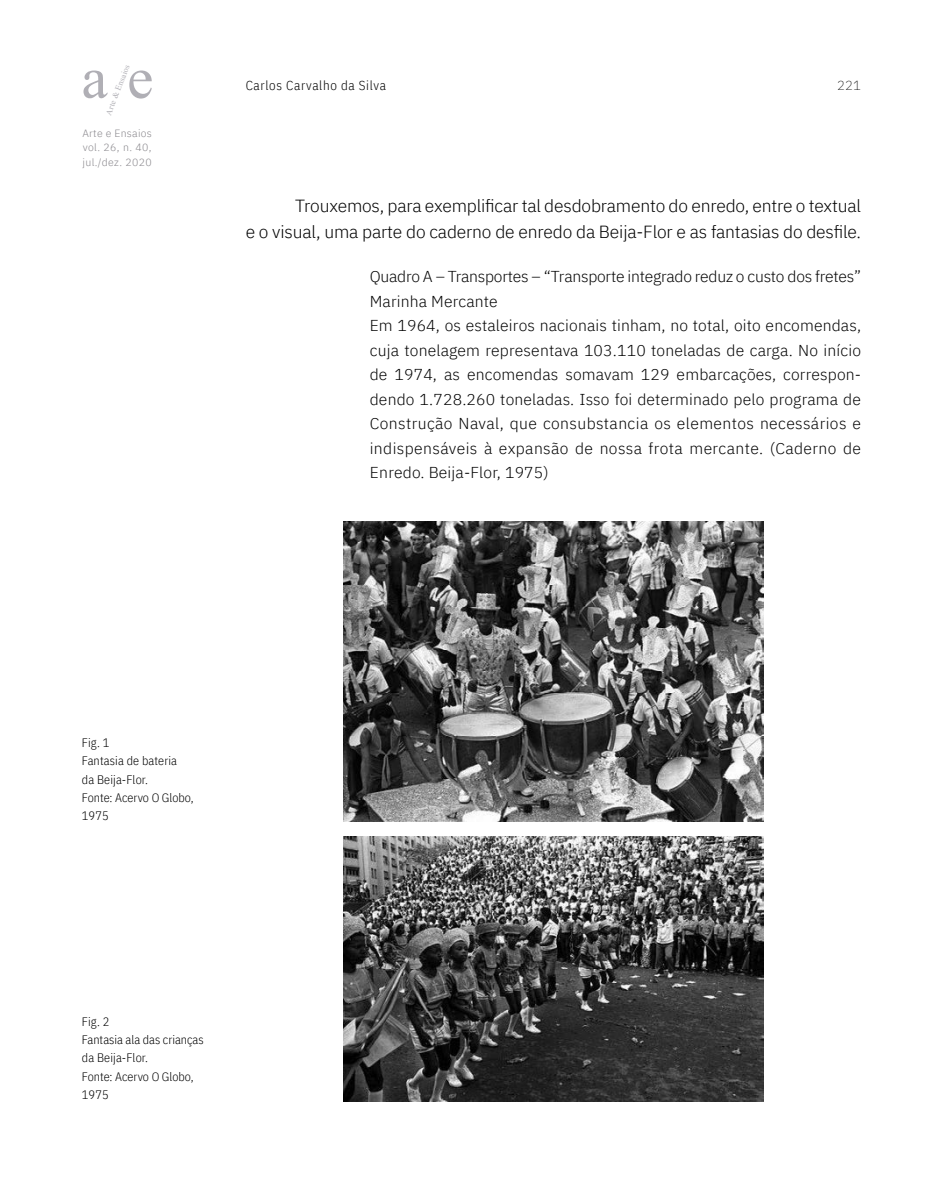
<style>
.page{position:relative;width:943px;height:1191px;background:#fff}
.page>*{position:absolute;margin:0;border:0;box-sizing:border-box;transform-origin:0 0}
.t1{font:59.15px "Times New Roman";color:#b0afb5}
.t2{font:300 17.5px/26.2px "IBM Plex Sans";letter-spacing:-.01em;color:#000;text-align:right}
.t3{font:300 15.75px/24.5px "IBM Plex Sans";letter-spacing:.01em;color:#000}
.t4{font:300 13.12px "IBM Plex Sans Cond";letter-spacing:.05em;color:#000}
.t5{font:200 13.12px "IBM Plex Sans";color:#000}
.t6{font:300 12.25px/18.4px "IBM Plex Sans Cond";color:#000}
.t7{font:300 10.5px/14px "IBM Plex Sans";letter-spacing:.035em;color:#89878c}
.t8{font:8.4px "Times New Roman";color:#b0afb5}
</style>
<div class="page">
<img style="left:343px;top:522px;width:420px;height:299px">
<img style="left:343px;top:836px;width:420px;height:265px">
<p class="t8" style="left:103px;top:112px;width:55px;rotate:-69deg">Arte &amp; Ensaios</p>
<p class="t7" style="left:82px;top:125px;width:71px">Arte e Ensaios vol. 26, n. 40,</p>
<p class="t7" style="left:82px;top:154px;width:71px">jul./dez. 2020</p>
<h1 class="t1" style="left:81px;top:36px;width:73px">a e</h1>
<p class="t4" style="left:246px;top:75px;width:142px">Carlos Carvalho da Silva</p>
<p class="t5" style="left:837px;top:75px;width:25px">221</p>
<p class="t2" style="left:246px;top:191px;width:617px">Trouxemos, para exemplificar tal desdobramento do enredo, entre o textual<br>e o visual, uma parte do caderno de enredo da Beija-Flor e as fantasias do desfile.</p>
<p class="t3" style="left:370px;top:263px;width:493px">Quadro A – Transportes – “Transporte integrado reduz o custo dos fretes” Marinha Mercante<br>Em 1964, os estaleiros nacionais tinham, no total, oito encomendas, cuja tonelagem representava 103.110 toneladas de carga. No início de 1974, as encomendas somavam 129 embarcações, correspon&shy;dendo 1.728.260 toneladas. Isso foi determinado pelo programa de Construção Naval, que consubstancia os elementos necessários e indispensáveis à expansão de nossa frota mercante. (Caderno de Enredo. Beija-Flor, 1975)</p>
<p class="t6" style="left:82px;top:732px;width:113px">Fig. 1<br>Fantasia de bateria<br>da Beija-Flor.<br>Fonte: Acervo O Globo,<br>1975</p>
<p class="t6" style="left:82px;top:1011px;width:123px">Fig. 2<br>Fantasia ala das crianças da Beija-Flor.<br>Fonte: Acervo O Globo,<br>1975</p>
</div>
